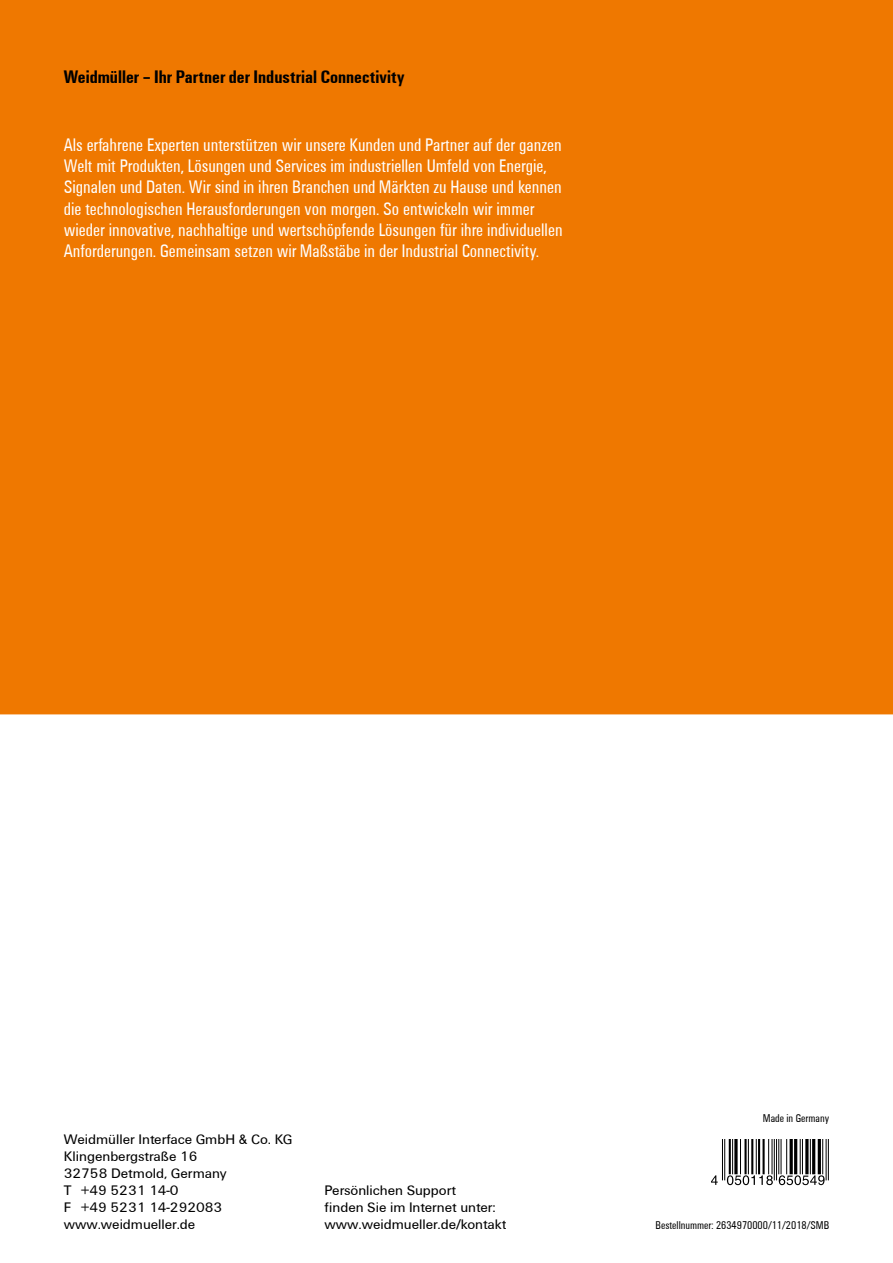
<style>
.page{position:relative;width:893px;height:1263px;background:#fff}
.page>*{position:absolute;margin:0;border:0;box-sizing:border-box;transform-origin:0 0}
.t1{font:18.75px/21.3px "Weidmueller Condensed";color:#fff}
.t2{font:700 18.75px "Weidmueller Condensed";color:#000}
.t3{font:14.25px/17px "Weidmueller";color:#000}
.t4{font:11.7px "Weidmueller Condensed";color:#000}
</style>
<div class="page">
<div style="left:0;top:0;width:893px;height:714px;background:#ef7800"></div>
<hr style="left:724px;top:1140px;width:1px;height:40px;background:#000">
<hr style="left:722px;top:1140px;width:1px;height:40px;background:#000">
<hr style="left:729px;top:1140px;width:2px;height:34px;background:#000">
<hr style="left:732px;top:1140px;width:1px;height:34px;background:#000">
<svg style="left:734px;top:1140px;width:4px;height:34px"></svg>
<hr style="left:740px;top:1140px;width:1px;height:34px;background:#000">
<hr style="left:744px;top:1140px;width:3px;height:34px;background:#000">
<hr style="left:748px;top:1140px;width:1px;height:34px;background:#000">
<hr style="left:751px;top:1140px;width:2px;height:34px;background:#000">
<hr style="left:756px;top:1140px;width:1px;height:34px;background:#000">
<hr style="left:762px;top:1140px;width:3px;height:34px;background:#000">
<hr style="left:758px;top:1140px;width:2px;height:34px;background:#000">
<hr style="left:786px;top:1140px;width:1px;height:34px;background:#000">
<hr style="left:781px;top:1140px;width:1px;height:34px;background:#000">
<hr style="left:778px;top:1140px;width:1px;height:34px;background:#000">
<hr style="left:776px;top:1140px;width:1px;height:40px;background:#000">
<hr style="left:774px;top:1140px;width:1px;height:40px;background:#000">
<hr style="left:771px;top:1140px;width:1px;height:34px;background:#000">
<hr style="left:768px;top:1140px;width:1px;height:34px;background:#000">
<hr style="left:794px;top:1140px;width:3px;height:34px;background:#000">
<hr style="left:790px;top:1140px;width:3px;height:34px;background:#000">
<hr style="left:802px;top:1140px;width:1px;height:34px;background:#000">
<hr style="left:800px;top:1140px;width:1px;height:34px;background:#000">
<hr style="left:805px;top:1140px;width:3px;height:34px;background:#000">
<hr style="left:810px;top:1140px;width:1px;height:34px;background:#000">
<hr style="left:818px;top:1140px;width:3px;height:34px;background:#000">
<hr style="left:812px;top:1140px;width:3px;height:34px;background:#000">
<hr style="left:828px;top:1140px;width:1px;height:40px;background:#000">
<hr style="left:826px;top:1140px;width:1px;height:40px;background:#000">
<hr style="left:822px;top:1140px;width:1px;height:34px;background:#000">
<svg style="left:711px;top:1175px;width:7px;height:10px"></svg>
<svg style="left:727px;top:1175px;width:46px;height:10px"></svg>
<svg style="left:779px;top:1175px;width:46px;height:10px"></svg>
<p class="t2" style="left:64px;top:65px;width:342px">Weidmüller – Ihr Partner der Industrial Connectivity</p>
<p class="t1" style="left:64px;top:134px;width:500px">Als erfahrene Experten unterstützen wir unsere Kunden und Partner auf der ganzen Welt mit Produkten, Lösungen und Services im industriellen Umfeld von Energie, Signalen und Daten. Wir sind in ihren Branchen und Märkten zu Hause und kennen die technologischen Herausforderungen von morgen. So entwickeln wir immer wieder innovative, nachhaltige und wertschöpfende Lösungen für ihre individuellen Anforderungen. Gemeinsam setzen wir Maßstäbe in der Industrial Connectivity.</p>
<p class="t3" style="left:64px;top:1130px;width:230px">Weidmüller Interface GmbH &amp; Co. KG<br>Klingenbergstraße 16<br>32758 Detmold, Germany<br>T +49 5231 14-0<br>F +49 5231 14-292083 www.weidmueller.de</p>
<p class="t3" style="left:325px;top:1181px;width:183px">Persönlichen Support<br>finden Sie im Internet unter: www.weidmueller.de/kontakt</p>
<p class="t4" style="left:763px;top:1111px;width:68px">Made in Germany</p>
<p class="t4" style="left:655px;top:1218px;width:175px">Bestellnummer: 2634970000/11/2018/SMB</p>
</div>
